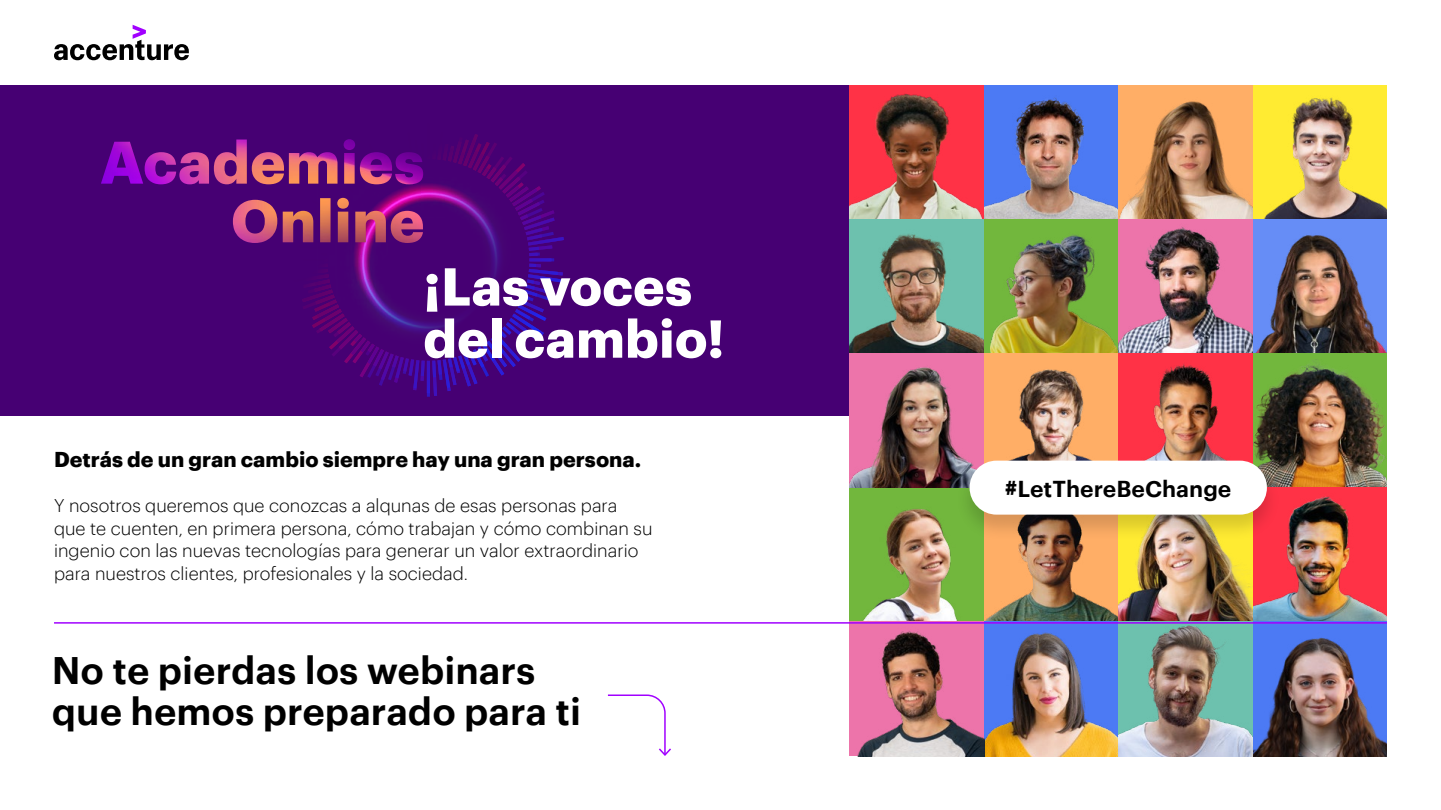
<style>
.page{position:relative;width:1441px;height:810px;background:#fff}
.page>*{position:absolute;margin:0;border:0;box-sizing:border-box;transform-origin:0 0}
.t1{font:700 52.2px/52.2px "Graphik";color:#fff}
.t2{font:600 37.5px/40.5px "Graphik";color:#000}
.t3{font:600 22.5px "Graphik";color:#000}
.t4{font:700 21px "Graphik";color:#000}
.t5{font:300 18px/22.5px "Graphik";color:#000}
</style>
<div class="page">
<div style="left:0;top:85px;width:849px;height:331px;background:#460073"></div>
<img style="left:1252px;top:85px;width:134px;height:134px">
<div style="left:983px;top:85px;width:135px;height:134px;background:#4c7af4"></div>
<img style="left:983px;top:96px;width:135px;height:123px">
<img style="left:1252px;top:221px;width:134px;height:132px">
<div style="left:983px;top:219px;width:135px;height:134px;background:#72b73d"></div>
<img style="left:990px;top:235px;width:128px;height:118px">
<div style="left:1252px;top:353px;width:134px;height:135px;background:#72b73d"></div>
<img style="left:1252px;top:360px;width:134px;height:128px">
<div style="left:983px;top:353px;width:135px;height:135px;background:#ffae66"></div>
<img style="left:983px;top:364px;width:108px;height:96px">
<div style="left:1118px;top:85px;width:134px;height:134px;background:#ffae66"></div>
<img style="left:1119px;top:101px;width:133px;height:118px">
<div style="left:849px;top:85px;width:134px;height:134px;background:#ff3246"></div>
<img style="left:849px;top:93px;width:134px;height:126px">
<img style="left:1118px;top:219px;width:134px;height:134px">
<svg style="left:849px;top:219px;width:134px;height:134px;background:#719683"></svg>
<img style="left:1118px;top:353px;width:134px;height:107px">
<img style="left:849px;top:353px;width:134px;height:135px">
<img style="left:1252px;top:488px;width:134px;height:134px">
<img style="left:983px;top:541px;width:135px;height:81px">
<div style="left:1252px;top:622px;width:134px;height:134px;background:#4c7af4"></div>
<img style="left:1252px;top:632px;width:134px;height:124px">
<img style="left:983px;top:624px;width:135px;height:132px">
<img style="left:1118px;top:541px;width:134px;height:81px">
<div style="left:849px;top:488px;width:134px;height:134px;background:#72b73d"></div>
<img style="left:849px;top:509px;width:134px;height:113px">
<img style="left:1118px;top:624px;width:134px;height:132px">
<svg style="left:849px;top:624px;width:134px;height:132px;background:#bf7089"></svg>
<hr style="left:54px;top:622px;width:1332px;height:2px;background:#a100ff">
<svg style="left:292px;top:134px;width:272px;height:263px"></svg>
<img style="left:319px;top:278px;width:102px;height:77px">
<img style="left:421px;top:278px;width:105px;height:83px">
<img style="left:317px;top:154px;width:209px;height:124px">
<img style="left:101px;top:139px;width:322px;height:45px">
<svg style="left:54px;top:25px;width:135px;height:35px"></svg>
<div style="left:955px;top:460px;width:325px;height:81px;background:#000;opacity:.15"></div>
<div style="left:969px;top:461px;width:297px;height:54px;background:#fff;border-radius:27px"></div>
<svg style="left:607px;top:694px;width:64px;height:62px"></svg>
<h1 class="t1" style="left:423px;top:256px;width:303px">¡Las voces del cambio!</h1>
<p class="t4" style="left:54px;top:443px;width:588px">Detrás de un gran cambio siempre hay una gran persona.</p>
<p class="t5" style="left:54px;top:493px;width:600px">Y nosotros queremos que conozcas a alqunas de esas personas para que te cuenten, en primera persona, cómo trabajan y cómo combinan su ingenio con las nuevas tecnologías para generar un valor extraordinario para nuestros clientes, profesionales y la sociedad.</p>
<h2 class="t2" style="left:52px;top:647px;width:530px">No te pierdas los webinars que hemos preparado para ti</h2>
<p class="t3" style="left:1004px;top:472px;width:228px">#LetThereBeChange</p>
</div>
